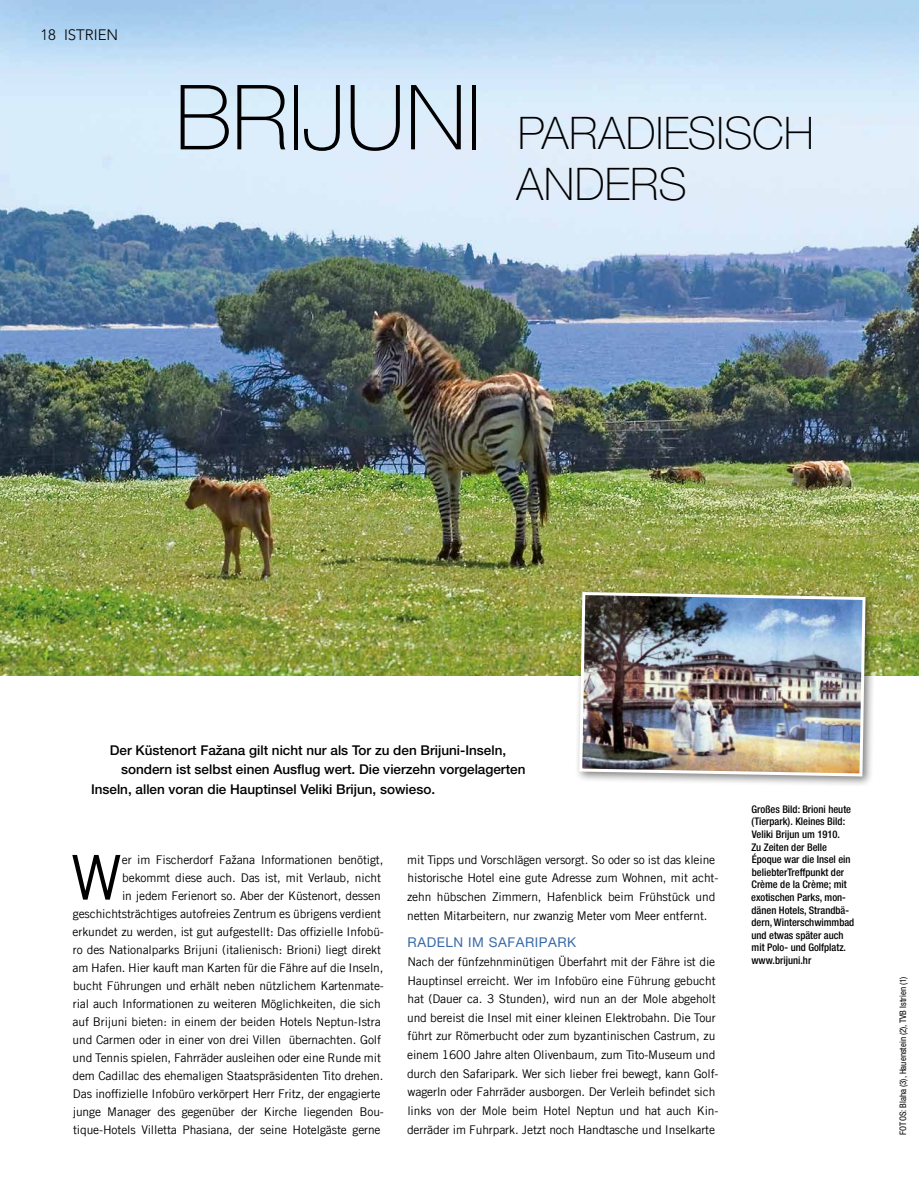
<style>
.page{position:relative;width:921px;height:1191px;background:#fff}
.page>*{position:absolute;margin:0;border:0;box-sizing:border-box;transform-origin:0 0}
.t1{font:61.8px "Trade Gothic LT Com";color:#000}
.t2{font:100 45px/51px "Helvetica Neue LT Pro";letter-spacing:.005em;color:#000}
.t3{font:300 15px "Avenir";color:#000}
.t4{font:500 13.5px "Helvetica Neue LT Pro";color:#000}
.t5{font:13.5px "Helvetica Neue LT Pro";letter-spacing:.04em;color:#396aa8}
.t6{font:12px/18px "Trade Gothic LT Com";letter-spacing:-.01em;color:#000}
.t7{font:500 condensed 10.5px/12.6px "Helvetica Neue LT Pro";color:#000}
.t8{font:condensed 9px "Helvetica Neue LT Pro";color:#000}
.s1{font-size:90px}
</style>
<div class="page">
<img style="left:0;top:0;width:918px;height:675px">
<div style="left:574px;top:587px;width:302px;height:200px;background:#000;opacity:.5"></div>
<img style="left:577px;top:590px;width:290px;height:188px">
<p class="t3" style="left:40px;top:26px;width:79px">18 ISTRIEN</p>
<h2 class="t2" style="left:516px;top:107px;width:299px;text-indent:-341px"><span class="s1">BRIJUNI</span> PARADIESISCH<br>ANDERS</h2>
<p class="t4" style="left:110px;top:742px;width:398px">Der Küstenort Fažana gilt nicht nur als Tor zu den Brijuni-Inseln,</p>
<p class="t4" style="left:121px;top:761px;width:406px">sondern ist selbst einen Ausflug wert. Die vierzehn vorgelagerten</p>
<p class="t4" style="left:91px;top:781px;width:345px">Inseln, allen voran die Hauptinsel Veliki Brijun, sowieso.</p>
<p class="t6" style="left:72px;top:850px;width:313px;text-align:right">er im Fischerdorf Fažana Informationen benötigt, bekommt diese auch. Das ist, mit Verlaub, nicht<br>in jedem Ferienort so. Aber der Küstenort, dessen geschichtsträchtiges autofreies Zentrum es übrigens verdient erkundet zu werden, ist gut aufgestellt: Das offizielle Infobü&shy;ro des Nationalparks Brijuni (italienisch: Brioni) liegt direkt am Hafen. Hier kauft man Karten für die Fähre auf die Inseln, bucht Führungen und erhält neben nützlichem Kartenmate&shy;rial auch Informationen zu weiteren Möglichkeiten, die sich auf Brijuni bieten: in einem der beiden Hotels Neptun-Istra und Carmen oder in einer von drei Villen übernachten. Golf und Tennis spielen, Fahrräder ausleihen oder eine Runde mit dem Cadillac des ehemaligen Staatspräsidenten Tito drehen.<br>Das inoffizielle Infobüro verkörpert Herr Fritz, der engagierte junge Manager des gegenüber der Kirche liegenden Bou&shy;tique-Hotels Villetta Phasiana, der seine Hotelgäste gerne</p>
<p class="t6" style="left:407px;top:850px;width:313px;line-height:18.6px">mit Tipps und Vorschlägen versorgt. So oder so ist das kleine historische Hotel eine gute Adresse zum Wohnen, mit acht&shy;zehn hübschen Zimmern, Hafenblick beim Frühstück und netten Mitarbeitern, nur zwanzig Meter vom Meer entfernt.</p>
<h1 class="t1" style="left:71px;top:840px;width:53px">W</h1>
<p class="t5" style="left:407px;top:934px;width:170px">RADELN IM SAFARIPARK</p>
<p class="t6" style="left:407px;top:952px;width:313px;line-height:18.6px">Nach der fünfzehnminütigen Überfahrt mit der Fähre ist die Hauptinsel erreicht. Wer im Infobüro eine Führung gebucht hat (Dauer ca. 3 Stunden), wird nun an der Mole abgeholt und bereist die Insel mit einer kleinen Elektrobahn. Die Tour führt zur Römerbucht oder zum byzantinischen Castrum, zu einem 1600 Jahre alten Olivenbaum, zum Tito-Museum und durch den Safaripark. Wer sich lieber frei bewegt, kann Golf&shy;wagerln oder Fahrräder ausborgen. Der Verleih befindet sich links von der Mole beim Hotel Neptun und hat auch Kin&shy;derräder im Fuhrpark. Jetzt noch Handtasche und Inselkarte</p>
<p class="t7" style="left:751px;top:802px;width:105px">Großes Bild: Brioni heute (Tierpark). Kleines Bild:<br>Veliki Brijun um 1910.<br>Zu Zeiten der Belle<br>Époque war die Insel ein beliebterTreffpunkt der<br>Crème de la Crème; mit exotischen Parks, mon&shy;dänen Hotels, Strandbä&shy;dern, Winterschwimmbad und etwas später auch mit Polo- und Golfplatz. www.brijuni.hr</p>
<p class="t8" style="left:897px;top:1134px;width:160px;rotate:-90deg">FOTOS: Blaha (3), Hauenstein (2), TVB Istrien (1)</p>
</div>
